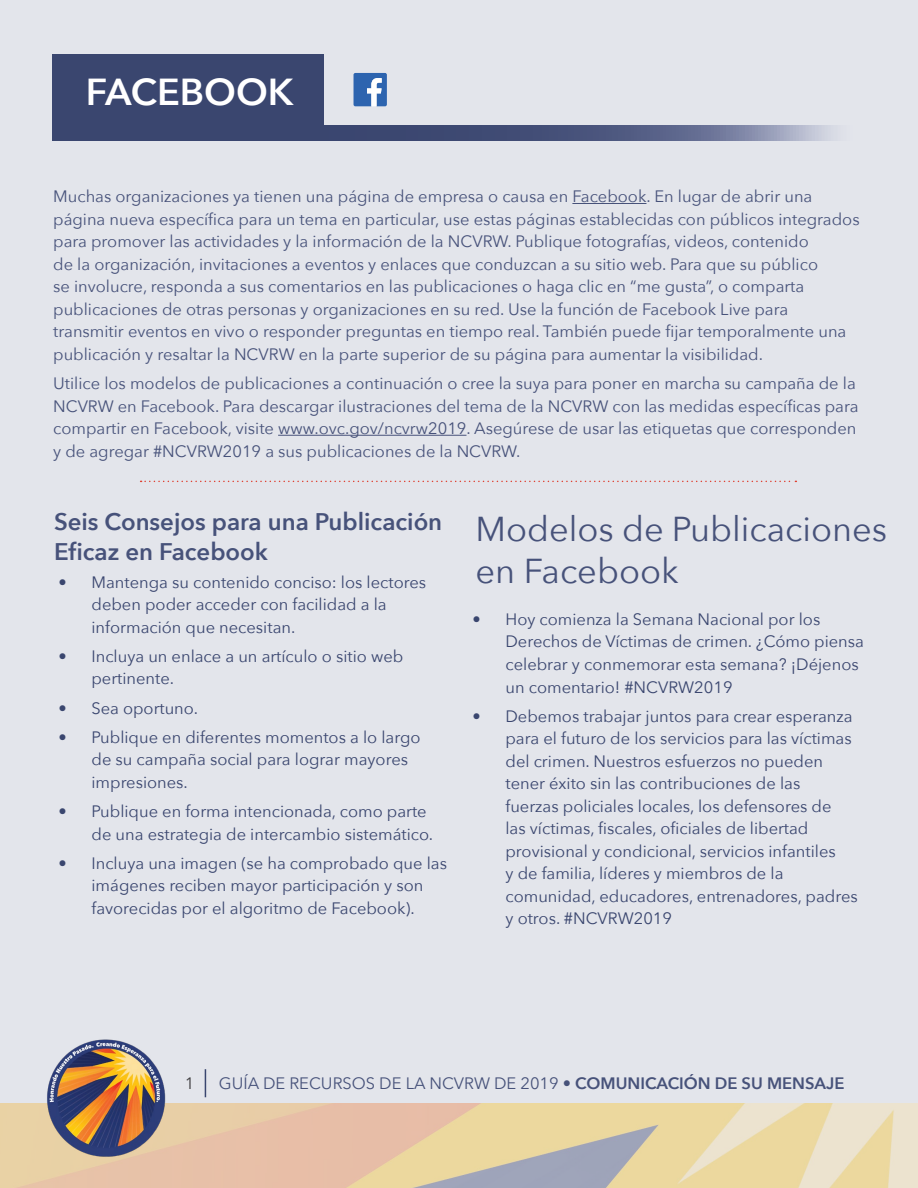
<style>
.page{position:relative;width:918px;height:1188px;background:#e3e5eb}
.page>*{position:absolute;margin:0;border:0;box-sizing:border-box;transform-origin:0 0}
.Answer__A{font:600 37.5px "Avenir Next";color:#fff}
.large_paragraph_head{font:34.5px "Avenir Next";color:#47527a}
.subject_header{font:600 24px/30px "Avenir Next";color:#47527a}
.body_text{font:16.5px/22.5px "Avenir Next";color:#47527a}
.t1{font:16.5px/22.5px "Avenir Next";color:#3a466f}
.t2{font:16.5px "Avenir Next";color:#414042}
.s1{font-weight:600}
</style>
<div class="page">
<img style="left:0;top:1104px;width:918px;height:84px">
<img style="left:40px;top:1039px;width:130px;height:119px">
<svg style="left:205px;top:1069px;width:1px;height:28px"></svg>
<svg style="left:52px;top:125px;width:782px;height:15px;background:#4f5a80"></svg>
<div style="left:52px;top:54px;width:272px;height:71px;background:#3a466f"></div>
<hr style="left:572px;top:203px;width:74px;height:1px;background:#47527a">
<hr style="left:278px;top:435px;width:189px;height:1px;background:#47527a">
<svg style="left:354px;top:73px;width:33px;height:33px"></svg>
<svg style="left:141px;top:481px;width:655px;height:1px"></svg>
<p class="Answer__A" style="left:86px;top:60px;width:210px">FACEBOOK</p>
<p class="body_text" style="left:53px;top:185px;width:808px">Muchas organizaciones ya tienen una página de empresa o causa en Facebook. En lugar de abrir una página nueva específica para un tema en particular, use estas páginas establecidas con públicos integrados para promover las actividades y la información de la NCVRW. Publique fotografías, videos, contenido<br>de la organización, invitaciones a eventos y enlaces que conduzcan a su sitio web. Para que su público<br>se involucre, responda a sus comentarios en las publicaciones o haga clic en “me gusta”, o comparta publicaciones de otras personas y organizaciones en su red. Use la función de Facebook Live para transmitir eventos en vivo o responder preguntas en tiempo real. También puede fijar temporalmente una publicación y resaltar la NCVRW en la parte superior de su página para aumentar la visibilidad.</p>
<p class="body_text" style="left:53px;top:371px;width:807px">Utilice los modelos de publicaciones a continuación o cree la suya para poner en marcha su campaña de la NCVRW en Facebook. Para descargar ilustraciones del tema de la NCVRW con las medidas específicas para compartir en Facebook, visite www.ovc.gov/ncvrw2019. Asegúrese de usar las etiquetas que corresponden y de agregar #NCVRW2019 a sus publicaciones de la NCVRW.</p>
<p class="subject_header" style="left:54px;top:506px;width:390px">Seis Consejos para una Publicación<br>Eficaz en Facebook</p>
<p class="large_paragraph_head" style="left:476px;top:500px;width:413px">Modelos de Publicaciones</p>
<p class="t1" style="left:58px;top:570px;width:369px">• Mantenga su contenido conciso: los lectores</p>
<p class="large_paragraph_head" style="left:476px;top:542px;width:205px">en Facebook</p>
<p class="t1" style="left:92px;top:592px;width:297px">deben poder acceder con facilidad a la información que necesitan.</p>
<p class="t1" style="left:92px;top:644px;width:313px;text-indent:-33px">• Incluya un enlace a un artículo o sitio web pertinente.</p>
<p class="t1" style="left:58px;top:696px;width:141px">• Sea oportuno.</p>
<p class="t1" style="left:92px;top:725px;width:331px;text-indent:-33px">• Publique en diferentes momentos a lo largo de su campaña social para lograr mayores impresiones.</p>
<p class="t1" style="left:92px;top:799px;width:343px;text-indent:-33px">• Publique en forma intencionada, como parte de una estrategia de intercambio sistemático.</p>
<p class="t1" style="left:58px;top:851px;width:390px;text-align:center">• Incluya una imagen (se ha comprobado que las imágenes reciben mayor participación y son favorecidas por el algoritmo de Facebook).</p>
<p class="t1" style="left:506px;top:607px;width:360px;text-indent:-33px">• Hoy comienza la Semana Nacional por los Derechos de Víctimas de crimen. ¿Cómo piensa celebrar y conmemorar esta semana? ¡Déjenos un comentario! #NCVRW2019</p>
<p class="t1" style="left:506px;top:704px;width:354px;text-indent:-33px">• Debemos trabajar juntos para crear esperanza para el futuro de los servicios para las víctimas del crimen. Nuestros esfuerzos no pueden tener éxito sin las contribuciones de las<br>fuerzas policiales locales, los defensores de<br>las víctimas, fiscales, oficiales de libertad provisional y condicional, servicios infantiles<br>y de familia, líderes y miembros de la comunidad, educadores, entrenadores, padres y otros. #NCVRW2019</p>
<p class="t2" style="left:185px;top:1069px;width:11px">1</p>
<p class="body_text" style="left:219px;top:1071px;width:627px">GUÍA DE RECURSOS DE LA NCVRW DE 2019 <span class="s1">• COMUNICACIÓN DE SU MENSAJE</span></p>
</div>
